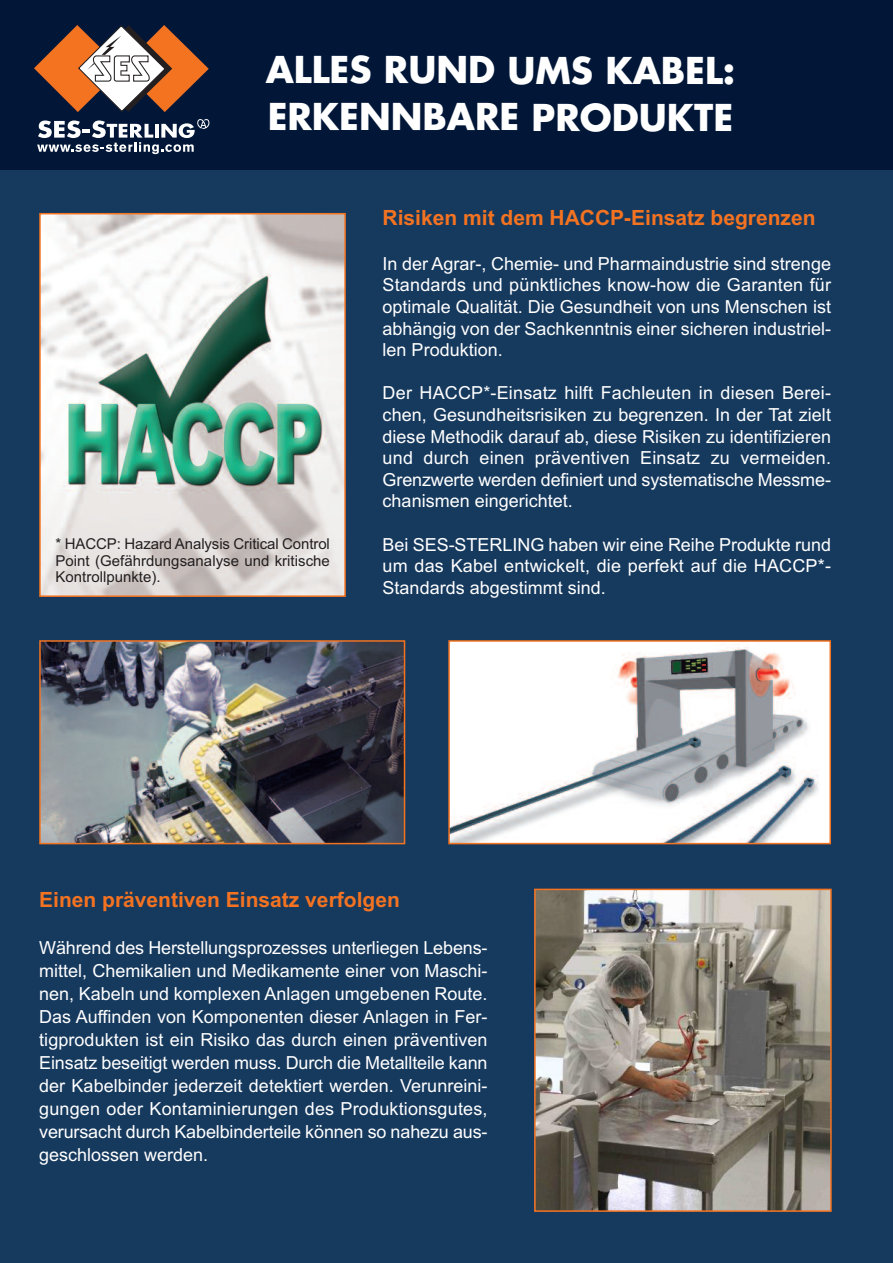
<style>
.page{position:relative;width:893px;height:1263px;background:#16395e}
.page>*{position:absolute;margin:0;border:0;box-sizing:border-box;transform-origin:0 0}
.t1{font:700 36px/47px "Futura";letter-spacing:-.005em;color:#fff}
.t2{font:700 21px "Arial";color:#f47321}
.t3{font:18px/21.6px "Arial";color:#fff;text-align:justify}
.t4{font:15px/16.5px "Arial";color:#231f20;text-align:justify}
</style>
<div class="page">
<div style="left:0;top:0;width:893px;height:170px;background:#021738"></div>
<svg style="left:34px;top:25px;width:175px;height:87px"></svg>
<svg style="left:37px;top:119px;width:172px;height:35px"></svg>
<img style="left:42px;top:643px;width:360px;height:198px">
<div style="left:39px;top:640px;width:366px;height:204px;border:2px solid #f47321"></div>
<img style="left:537px;top:892px;width:292px;height:317px">
<div style="left:534px;top:889px;width:298px;height:323px;border:2px solid #f47321"></div>
<img style="left:451px;top:643px;width:377px;height:198px">
<div style="left:448px;top:640px;width:383px;height:204px;border:2px solid #f47321"></div>
<img style="left:42px;top:216px;width:301px;height:378px">
<div style="left:39px;top:213px;width:307px;height:384px;border:2px solid #f47321"></div>
<h1 class="t1" style="left:266px;top:46px;width:471px">ALLES RUND UMS KABEL:<br>ERKENNBARE PRODUKTE</h1>
<p class="t4" style="left:55px;top:536px;width:276px">* HACCP: Hazard Analysis Critical Control Point (Gefährdungsanalyse und kritische Kontrollpunkte).</p>
<p class="t2" style="left:383px;top:206px;width:434px">Risiken mit dem HACCP-Einsatz begrenzen</p>
<p class="t3" style="left:383px;top:253px;width:450px">In der Agrar-, Chemie- und Pharmaindustrie sind strenge Standards und pünktliches know-how die Garanten für optimale Qualität. Die Gesundheit von uns Menschen ist abhängig von der Sachkenntnis einer sicheren industriel&shy;len Produktion.</p>
<p class="t3" style="left:383px;top:382px;width:450px">Der HACCP*-Einsatz hilft Fachleuten in diesen Berei&shy;chen, Gesundheitsrisiken zu begrenzen. In der Tat zielt diese Methodik darauf ab, diese Risiken zu identifizieren und durch einen präventiven Einsatz zu vermeiden.<br>Grenzwerte werden definiert und systematische Messme&shy;chanismen eingerichtet.</p>
<p class="t3" style="left:383px;top:534px;width:450px">Bei SES-STERLING haben wir eine Reihe Produkte rund um das Kabel entwickelt, die perfekt auf die HACCP*- Standards abgestimmt sind.</p>
<p class="t2" style="left:39px;top:888px;width:362px">Einen präventiven Einsatz verfolgen</p>
<p class="t3" style="left:39px;top:936px;width:450px;line-height:23.1px">Während des Herstellungsprozesses unterliegen Lebens&shy;mittel, Chemikalien und Medikamente einer von Maschi&shy;nen, Kabeln und komplexen Anlagen umgebenen Route.<br>Das Auffinden von Komponenten dieser Anlagen in Fer&shy;tigprodukten ist ein Risiko das durch einen präventiven Einsatz beseitigt werden muss. Durch die Metallteile kann der Kabelbinder jederzeit detektiert werden. Verunreini&shy;gungen oder Kontaminierungen des Produktionsgutes, verursacht durch Kabelbinderteile können so nahezu aus&shy;geschlossen werden.</p>
</div>
